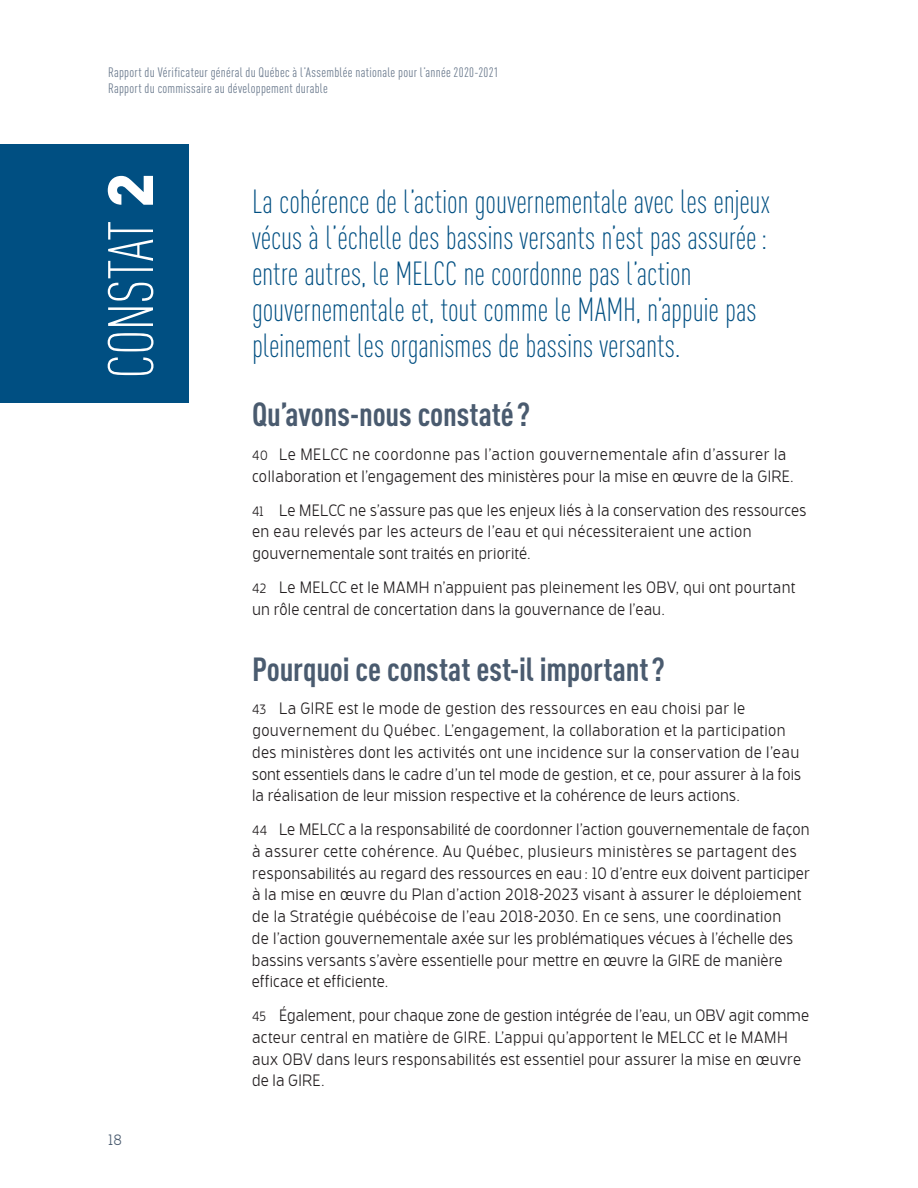
<style>
.page{position:relative;width:918px;height:1188px;background:#fff}
.page>*{position:absolute;margin:0;border:0;box-sizing:border-box;transform-origin:0 0}
.t1{font:300 condensed 63px "DIN Offc";letter-spacing:-.015em;color:#fff}
.t2{font:300 condensed 33px/36px "DIN Offc";letter-spacing:-.005em;color:#004f82;scale:.95 1}
.t3{font:700 condensed 33px "DIN Offc";letter-spacing:-.005em;color:#4a5b6f}
.t4{font:300 16.5px/21.8px "Bosphorus 50 Normal 52";letter-spacing:.015em;color:#231f20}
.t5{font:300 15px "Bosphorus 50 Normal 52";color:#4a5b6f}
.t6{font:condensed 13.5px/16.2px "DIN Offc";letter-spacing:.02em;color:#6d7c8f}
.s1{font-weight:900;font-stretch:normal}
.s2{font-size:13.5px}
</style>
<div class="page">
<div style="left:0;top:144px;width:189px;height:259px;background:#004f82"></div>
<p class="t6" style="left:108px;top:64px;width:392px">Rapport du Vérificateur général du Québec à l’Assemblée nationale pour l’année 2020-2021<br>Rapport du commissaire au développement durable</p>
<h1 class="t1" style="left:95px;top:379px;width:207px;rotate:-90deg">CONSTAT <span class="s1">2</span></h1>
<p class="t5" style="left:108px;top:1131px;width:16px">18</p>
<p class="t2" style="left:252px;top:184px;width:547px">La cohérence de l’action gouvernementale avec les enjeux vécus à l’échelle des bassins versants n’est pas assurée: entre autres, le MELCC ne coordonne pas l’action gouvernementale et, tout comme le MAMH, n’appuie pas pleinement les organismes de bassins versants.</p>
<h2 class="t3" style="left:252px;top:395px;width:280px">Qu’avons-nous constaté?</h2>
<p class="t4" style="left:252px;top:444px;width:541px"><span class="s2">40</span> Le MELCC ne coordonne pas l’action gouvernementale afin d’assurer la collaboration et l’engagement des ministères pour la mise en œuvre de la GIRE.</p>
<p class="t4" style="left:252px;top:499px;width:556px"><span class="s2">41</span> Le MELCC ne s’assure pas que les enjeux liés à la conservation des ressources en eau relevés par les acteurs de l’eau et qui nécessiteraient une action gouvernementale sont traités en priorité.</p>
<p class="t4" style="left:252px;top:577px;width:545px"><span class="s2">42</span> Le MELCC et le MAMH n’appuient pas pleinement les OBV, qui ont pourtant un rôle central de concertation dans la gouvernance de l’eau.</p>
<h2 class="t3" style="left:252px;top:649px;width:414px">Pourquoi ce constat est-il important?</h2>
<p class="t4" style="left:252px;top:698px;width:551px"><span class="s2">43</span> La GIRE est le mode de gestion des ressources en eau choisi par le gouvernement du Québec. L’engagement, la collaboration et la participation des ministères dont les activités ont une incidence sur la conservation de l’eau sont essentiels dans le cadre d’un tel mode de gestion, et ce, pour assurer à la fois la réalisation de leur mission respective et la cohérence de leurs actions.</p>
<p class="t4" style="left:252px;top:819px;width:559px"><span class="s2">44</span> Le MELCC a la responsabilité de coordonner l’action gouvernementale de façon à assurer cette cohérence. Au Québec, plusieurs ministères se partagent des responsabilités au regard des ressources en eau : 10 d’entre eux doivent participer à la mise en œuvre du Plan d’action 2018‑2023 visant à assurer le déploiement de la Stratégie québécoise de l’eau 2018‑2030. En ce sens, une coordination<br>de l’action gouvernementale axée sur les problématiques vécues à l’échelle des bassins versants s’avère essentielle pour mettre en œuvre la GIRE de manière efficace et efficiente.</p>
<p class="t4" style="left:252px;top:1005px;width:559px"><span class="s2">45</span> Également, pour chaque zone de gestion intégrée de l’eau, un OBV agit comme acteur central en matière de GIRE. L’appui qu’apportent le MELCC et le MAMH aux OBV dans leurs responsabilités est essentiel pour assurer la mise en œuvre de la GIRE.</p>
</div>
